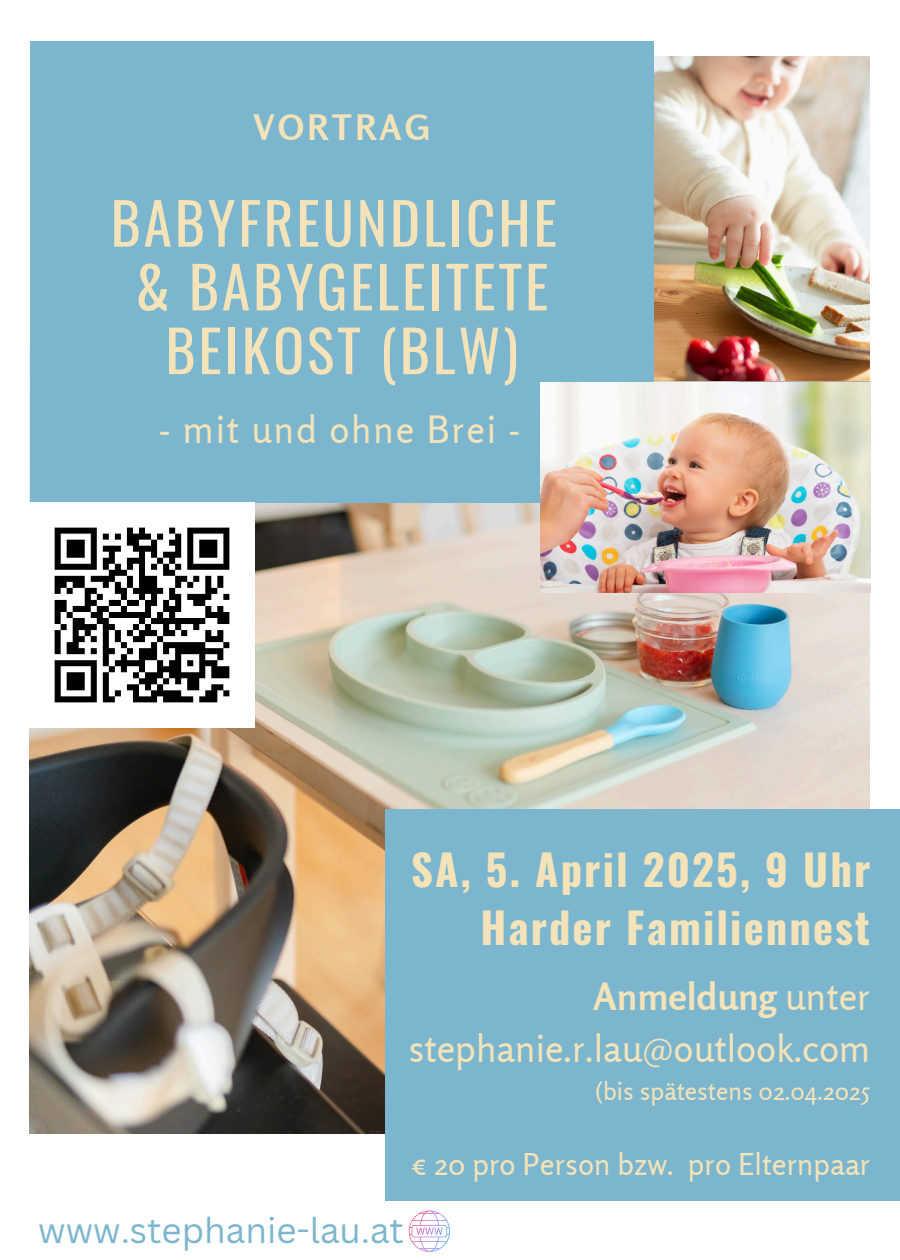
<style>
.page{position:relative;width:900px;height:1260px;background:#fff}
.page>*{position:absolute;margin:0;border:0;box-sizing:border-box;transform-origin:0 0}
.t1{font:57.5px/63.8px "Oswald";letter-spacing:.05em;color:#f4e3b9;text-align:center}
.t2{font:700 42.5px/58px "Oswald";letter-spacing:.05em;color:#f4e3b9;text-align:right}
.t3{font:37.5px/52.5px "Rosario";color:#f4e3b9;text-align:right}
.t4{font:37.5px "Rosario";letter-spacing:.05em;color:#f4e3b9}
.t5{font:35px "Canva Sans";color:#7bb6ce}
.t6{font:700 35px "Rosario";letter-spacing:.1em;color:#f4e3b9}
.t7{font:30px "Rosario";color:#f4e3b9}
.t8{font:25px "Rosario";color:#f4e3b9}
.s1{font-weight:700}
</style>
<div class="page">
<img style="left:30px;top:381px;width:840px;height:752px">
<div style="left:385px;top:809px;width:515px;height:392px;background:#7bb6ce"></div>
<div style="left:30px;top:41px;width:624px;height:462px;background:#7bb6ce"></div>
<img style="left:540px;top:382px;width:330px;height:210px">
<img style="left:654px;top:56px;width:216px;height:325px">
<svg style="left:409px;top:1211px;width:41px;height:41px"></svg>
<img style="left:30px;top:502px;width:225px;height:225px">
<h1 class="t6" style="left:254px;top:106px;width:178px">VORTRAG</h1>
<p class="t1" style="left:111px;top:189px;width:448px">BABYFREUNDLICHE &amp; BABYGELEITETE<br>BEIKOST (BLW)</p>
<h3 class="t4" style="left:159px;top:406px;width:363px">- mit und ohne Brei -</h3>
<h4 class="t2" style="left:411px;top:838px;width:461px">SA, 5. April 2025, 9 Uhr<br>Harder Familiennest</h4>
<p class="t3" style="left:408px;top:970px;width:464px"><span class="s1">Anmeldung</span> unter stephanie.r.lau@outlook.com</p>
<p class="t8" style="left:595px;top:1075px;width:277px">(bis spätestens 02.04.2025</p>
<p class="t7" style="left:412px;top:1145px;width:460px">€ 20 pro Person bzw. pro Elternpaar</p>
<p class="t5" style="left:38px;top:1205px;width:367px">www.stephanie-lau.at</p>
</div>
